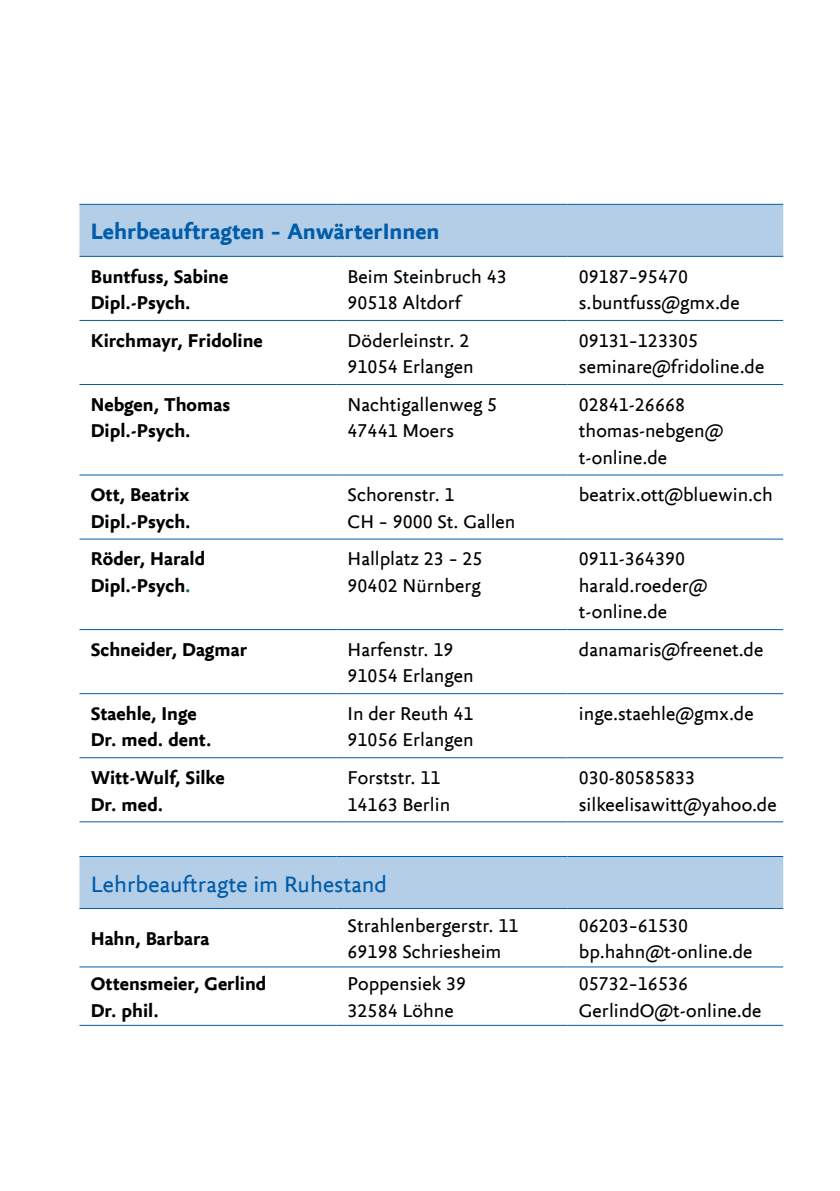
<style>
.page{position:relative;width:840px;height:1191px;background:#fff}
.page>*{position:absolute;margin:0;border:0;box-sizing:border-box;transform-origin:0 0}
.t1{font:700 24px "Yoga Sans Offc";color:#005baa}
.t2{font:24px "Yoga Sans Offc";color:#005baa}
.t3{font:20px/26.4px "Yoga Sans Offc";color:#000}
.t4{font:700 20px/26.4px "Yoga Sans Offc";color:#000}
.s1{color:#007053}
</style>
<div class="page">
<div style="left:79px;top:205px;width:703px;height:51px;background:#b3cee6"></div>
<svg style="left:79px;top:319px;width:703px;height:706px"></svg>
<hr style="left:79px;top:1025px;width:257px;height:1px;background:#005baa">
<hr style="left:336px;top:1025px;width:231px;height:1px;background:#005baa">
<hr style="left:567px;top:1025px;width:215px;height:1px;background:#005baa">
<hr style="left:79px;top:320px;width:257px;height:1px;background:#005baa">
<hr style="left:336px;top:320px;width:231px;height:1px;background:#005baa">
<hr style="left:567px;top:320px;width:215px;height:1px;background:#005baa">
<hr style="left:79px;top:384px;width:257px;height:1px;background:#005baa">
<hr style="left:336px;top:384px;width:231px;height:1px;background:#005baa">
<hr style="left:567px;top:384px;width:215px;height:1px;background:#005baa">
<hr style="left:79px;top:474px;width:257px;height:1px;background:#005baa">
<hr style="left:336px;top:474px;width:231px;height:1px;background:#005baa">
<hr style="left:567px;top:474px;width:215px;height:1px;background:#005baa">
<hr style="left:79px;top:539px;width:257px;height:1px;background:#005baa">
<hr style="left:336px;top:539px;width:231px;height:1px;background:#005baa">
<hr style="left:567px;top:539px;width:215px;height:1px;background:#005baa">
<hr style="left:79px;top:629px;width:257px;height:1px;background:#005baa">
<hr style="left:336px;top:629px;width:231px;height:1px;background:#005baa">
<hr style="left:567px;top:629px;width:215px;height:1px;background:#005baa">
<hr style="left:79px;top:693px;width:257px;height:1px;background:#005baa">
<hr style="left:336px;top:693px;width:231px;height:1px;background:#005baa">
<hr style="left:567px;top:693px;width:215px;height:1px;background:#005baa">
<hr style="left:79px;top:757px;width:257px;height:1px;background:#005baa">
<hr style="left:336px;top:757px;width:231px;height:1px;background:#005baa">
<hr style="left:567px;top:757px;width:215px;height:1px;background:#005baa">
<hr style="left:79px;top:821px;width:257px;height:1px;background:#005baa">
<hr style="left:336px;top:821px;width:231px;height:1px;background:#005baa">
<hr style="left:567px;top:821px;width:215px;height:1px;background:#005baa">
<hr style="left:79px;top:856px;width:257px;height:1px;background:#005baa">
<hr style="left:336px;top:856px;width:231px;height:1px;background:#005baa">
<hr style="left:567px;top:856px;width:215px;height:1px;background:#005baa">
<hr style="left:79px;top:908px;width:257px;height:1px;background:#005baa">
<hr style="left:336px;top:908px;width:231px;height:1px;background:#005baa">
<hr style="left:567px;top:908px;width:215px;height:1px;background:#005baa">
<hr style="left:79px;top:966px;width:257px;height:1px;background:#005baa">
<hr style="left:336px;top:966px;width:231px;height:1px;background:#005baa">
<hr style="left:567px;top:966px;width:215px;height:1px;background:#005baa">
<hr style="left:79px;top:204px;width:257px;height:1px;background:#005baa">
<hr style="left:336px;top:204px;width:231px;height:1px;background:#005baa">
<hr style="left:567px;top:204px;width:215px;height:1px;background:#005baa">
<hr style="left:79px;top:256px;width:257px;height:1px;background:#005baa">
<hr style="left:336px;top:256px;width:231px;height:1px;background:#005baa">
<hr style="left:567px;top:256px;width:215px;height:1px;background:#005baa">
<p class="t1" style="left:91px;top:219px;width:350px">Lehrbeauftragten – AnwärterInnen</p>
<p class="t4" style="left:91px;top:263px;width:139px">Buntfuss, Sabine<br>Dipl.-Psych.</p>
<p class="t3" style="left:347px;top:263px;width:160px">Beim Steinbruch 43<br>90518 Altdorf</p>
<p class="t3" style="left:578px;top:263px;width:162px">09187–95470 s.buntfuss@gmx.de</p>
<p class="t4" style="left:91px;top:327px;width:173px">Kirchmayr, Fridoline</p>
<p class="t3" style="left:347px;top:327px;width:127px">Döderleinstr. 2<br>91054 Erlangen</p>
<p class="t3" style="left:578px;top:327px;width:187px">09131–123305 seminare@fridoline.de</p>
<p class="t4" style="left:91px;top:392px;width:141px">Nebgen, Thomas<br>Dipl.-Psych.</p>
<p class="t3" style="left:347px;top:392px;width:151px">Nachtigallenweg 5<br>47441 Moers</p>
<p class="t3" style="left:578px;top:392px;width:146px">02841-26668 thomas-nebgen@ t-online.de</p>
<p class="t4" style="left:91px;top:482px;width:101px">Ott, Beatrix<br>Dipl.-Psych.</p>
<p class="t3" style="left:347px;top:482px;width:169px">Schorenstr. 1<br>CH – 9000 St. Gallen</p>
<p class="t3" style="left:578px;top:482px;width:195px">beatrix.ott@bluewin.ch</p>
<p class="t4" style="left:91px;top:546px;width:116px">Röder, Harald<br>Dipl.-Psych<span class="s1">.</span></p>
<p class="t3" style="left:347px;top:546px;width:136px">Hallplatz 23 – 25<br>90402 Nürnberg</p>
<p class="t3" style="left:578px;top:546px;width:130px">0911-364390 harald.roeder@ t-online.de</p>
<p class="t4" style="left:91px;top:637px;width:158px">Schneider, Dagmar</p>
<p class="t3" style="left:347px;top:636px;width:127px">Harfenstr. 19<br>91054 Erlangen</p>
<p class="t3" style="left:578px;top:636px;width:186px">danamaris@freenet.de</p>
<p class="t4" style="left:91px;top:701px;width:122px">Staehle, Inge<br>Dr. med. dent.</p>
<p class="t3" style="left:347px;top:701px;width:127px">In der Reuth 41<br>91056 Erlangen</p>
<p class="t3" style="left:578px;top:701px;width:176px">inge.staehle@gmx.de</p>
<p class="t4" style="left:91px;top:765px;width:135px">Witt-Wulf, Silke<br>Dr. med.</p>
<p class="t3" style="left:347px;top:765px;width:104px">Forststr. 11<br>14163 Berlin</p>
<p class="t3" style="left:578px;top:765px;width:199px">030-80585833 silkeelisawitt@yahoo.de</p>
<p class="t2" style="left:91px;top:871px;width:298px">Lehrbeauftragte im Ruhestand</p>
<p class="t4" style="left:91px;top:926px;width:120px">Hahn, Barbara</p>
<p class="t3" style="left:347px;top:912px;width:172px">Strahlenbergerstr. 11<br>69198 Schriesheim</p>
<p class="t3" style="left:578px;top:912px;width:175px">06203–61530 bp.hahn@t-online.de</p>
<p class="t4" style="left:91px;top:971px;width:177px">Ottensmeier, Gerlind<br>Dr. phil.</p>
<p class="t3" style="left:347px;top:971px;width:120px">Poppensiek 39<br>32584 Löhne</p>
<p class="t3" style="left:578px;top:971px;width:184px">05732–16536<br>GerlindO@t-online.de</p>
</div>
